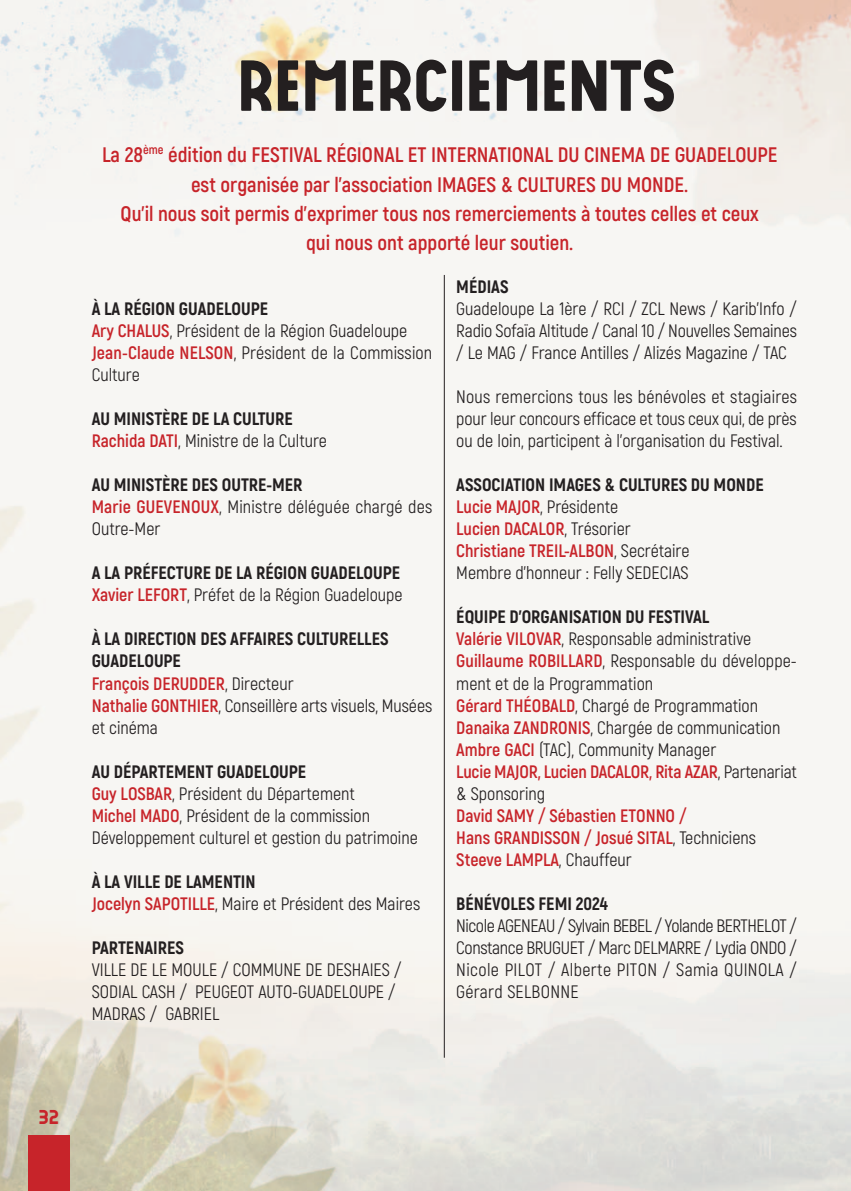
<style>
.page{position:relative;width:851px;height:1191px;background:#fff}
.page>*{position:absolute;margin:0;border:0;box-sizing:border-box;transform-origin:0 0}
.t1{font:72px "GRAFIKATYPE.1";color:#231f20}
.t2{font:700 21px "Akrobat";color:#c7242a}
.t3{font:20px "GRAFIKATYPE.1";color:#c7242a}
.t4{font:18px/22px "Akrobat";color:#231f20}
.t5{font:800 18px "Akrobat";color:#231f20}
.t6{font:700 18px/22px "Akrobat";color:#c7242a}
.s1{font-weight:700;color:#c7242a}
.s2{font-weight:400;color:#231f20}
</style>
<div class="page">
<img style="left:0;top:0;width:850px;height:1191px">
<div style="left:28px;top:1135px;width:42px;height:56px;background:#c7242a"></div>
<hr style="left:443px;top:275px;width:1px;height:782px;background:#231f20">
<p class="t1" style="left:237px;top:39px;width:440px">REMERCIEMENTS</p>
<p class="t2" style="left:102px;top:147px;width:676px">La 28<sup>ème</sup> édition du FESTIVAL RÉGIONAL ET INTERNATIONAL DU CINEMA DE GUADELOUPE</p>
<p class="t2" style="left:191px;top:176px;width:498px">est organisée par l’association IMAGES &amp; CULTURES DU MONDE.</p>
<p class="t2" style="left:120px;top:205px;width:639px">Qu’il nous soit permis d’exprimer tous nos remerciements à toutes celles et ceux</p>
<p class="t2" style="left:306px;top:235px;width:269px">qui nous ont apporté leur soutien.</p>
<p class="t5" style="left:92px;top:303px;width:178px">À LA RÉGION GUADELOUPE</p>
<p class="t4" style="left:92px;top:321px;width:317px"><span class="s1">Ary CHALUS</span>, Président de la Région Guadeloupe</p>
<p class="t4" style="left:92px;top:343px;width:342px"><span class="s1">Jean-Claude NELSON</span>, Président de la Commission<br>Culture</p>
<p class="t5" style="left:92px;top:413px;width:203px">AU MINISTÈRE DE LA CULTURE</p>
<p class="t4" style="left:92px;top:431px;width:237px"><span class="s1">Rachida DATI</span>, Ministre de la Culture</p>
<p class="t5" style="left:92px;top:479px;width:212px">AU MINISTÈRE DES OUTRE-MER</p>
<p class="t4" style="left:92px;top:497px;width:342px"><span class="s1">Marie GUEVENOUX</span>, Ministre déléguée chargé des<br>Outre-Mer</p>
<p class="t5" style="left:92px;top:567px;width:310px">A LA PRÉFECTURE DE LA RÉGION GUADELOUPE</p>
<p class="t4" style="left:92px;top:585px;width:312px"><span class="s1">Xavier LEFORT</span>, Préfet de la Région Guadeloupe</p>
<p class="t5" style="left:92px;top:633px;width:298px">À LA DIRECTION DES AFFAIRES CULTURELLES</p>
<p class="t5" style="left:92px;top:655px;width:91px">GUADELOUPE</p>
<p class="t6" style="left:92px;top:673px;width:203px">François DERUDDER<span class="s2">, Directeur</span></p>
<p class="t4" style="left:92px;top:695px;width:342px"><span class="s1">Nathalie GONTHIER</span>, Conseillère arts visuels, Musées et cinéma</p>
<p class="t5" style="left:92px;top:765px;width:216px">AU DÉPARTEMENT GUADELOUPE</p>
<p class="t4" style="left:92px;top:783px;width:264px"><span class="s1">Guy LOSBAR</span>, Président du Département</p>
<p class="t4" style="left:92px;top:805px;width:280px"><span class="s1">Michel MADO</span>, Président de la commission</p>
<p class="t4" style="left:92px;top:827px;width:327px">Développement culturel et gestion du patrimoine</p>
<p class="t5" style="left:92px;top:875px;width:165px">À LA VILLE DE LAMENTIN</p>
<p class="t4" style="left:92px;top:893px;width:330px"><span class="s1">Jocelyn SAPOTILLE</span>, Maire et Président des Maires</p>
<p class="t5" style="left:92px;top:941px;width:94px">PARTENAIRES</p>
<p class="t4" style="left:92px;top:959px;width:311px">VILLE DE LE MOULE / COMMUNE DE DESHAIES /</p>
<p class="t4" style="left:92px;top:981px;width:305px">SODIAL CASH / PEUGEOT AUTO-GUADELOUPE /</p>
<p class="t4" style="left:92px;top:1003px;width:129px">MADRAS / GABRIEL</p>
<p class="t5" style="left:456px;top:281px;width:54px">MÉDIAS</p>
<p class="t4" style="left:456px;top:299px;width:342px;text-align:justify">Guadeloupe La 1ère / RCI / ZCL News / Karib’Info / Radio Sofaïa Altitude / Canal 10 / Nouvelles Semaines / Le MAG / France Antilles / Alizés Magazine / TAC</p>
<p class="t4" style="left:456px;top:387px;width:342px;text-align:justify">Nous remercions tous les bénévoles et stagiaires pour leur concours efficace et tous ceux qui, de près ou de loin, participent à l’organisation du Festival.</p>
<p class="t5" style="left:456px;top:479px;width:309px">ASSOCIATION IMAGES &amp; CULTURES DU MONDE</p>
<p class="t4" style="left:456px;top:497px;width:163px"><span class="s1">Lucie MAJOR</span>, Présidente</p>
<p class="t6" style="left:456px;top:519px;width:176px">Lucien DACALOR<span class="s2">, Trésorier</span></p>
<p class="t6" style="left:456px;top:541px;width:234px">Christiane TREIL-ALBON<span class="s2">, Secrétaire</span></p>
<p class="t4" style="left:456px;top:563px;width:234px">Membre d’honneur : Felly SEDECIAS</p>
<p class="t5" style="left:456px;top:611px;width:254px">ÉQUIPE D’ORGANISATION DU FESTIVAL</p>
<p class="t4" style="left:456px;top:629px;width:296px"><span class="s1">Valérie VILOVAR</span>, Responsable administrative</p>
<p class="t4" style="left:456px;top:651px;width:342px"><span class="s1">Guillaume ROBILLARD</span>, Responsable du développe&shy;ment et de la Programmation</p>
<p class="t4" style="left:456px;top:695px;width:303px"><span class="s1">Gérard THÉOBALD</span>, Chargé de Programmation</p>
<p class="t4" style="left:456px;top:717px;width:325px"><span class="s1">Danaika ZANDRONIS</span>, Chargée de communication</p>
<p class="t4" style="left:456px;top:739px;width:261px"><span class="s1">Ambre GACI</span> (TAC), Community Manager</p>
<p class="t6" style="left:456px;top:761px;width:342px">Lucie MAJOR, Lucien DACALOR, Rita AZAR<span class="s2">, Partenariat &amp; Sponsoring</span></p>
<p class="t6" style="left:456px;top:805px;width:232px">David SAMY / Sébastien ETONNO /</p>
<p class="t6" style="left:456px;top:827px;width:301px">Hans GRANDISSON / Josué SITAL<span class="s2">, Techniciens</span></p>
<p class="t6" style="left:456px;top:849px;width:177px">Steeve LAMPLA<span class="s2">, Chauffeur</span></p>
<p class="t5" style="left:456px;top:897px;width:153px">BÉNÉVOLES FEMI 2024</p>
<p class="t4" style="left:456px;top:915px;width:342px;text-align:justify">Nicole AGENEAU / Sylvain BEBEL / Yolande BERTHELOT / Constance BRUGUET / Marc DELMARRE / Lydia ONDO / Nicole PILOT / Alberte PITON / Samia QUINOLA / Gérard SELBONNE</p>
<p class="t3" style="left:39px;top:1104px;width:22px">32</p>
</div>
